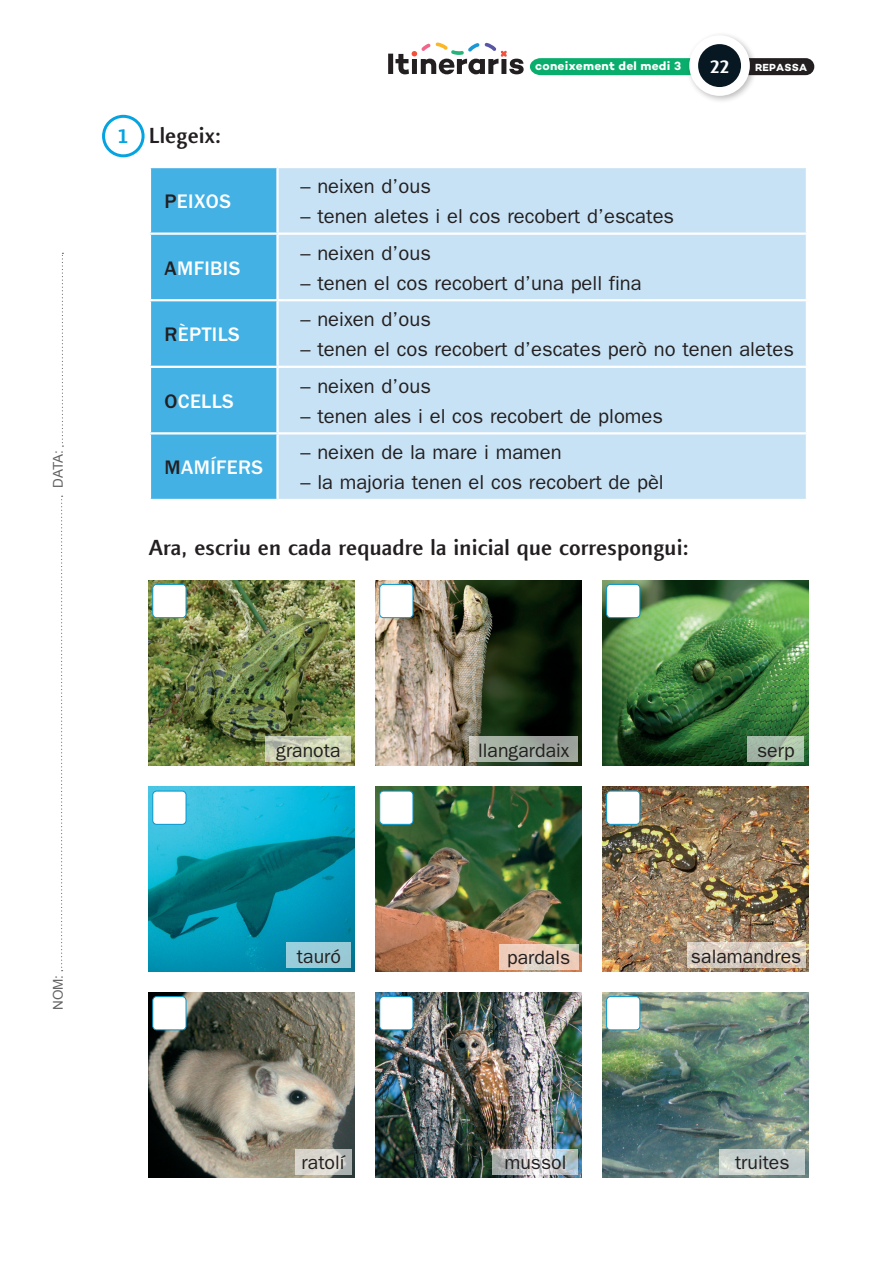
<style>
.page{position:relative;width:893px;height:1263px;background:#fff}
.page>*{position:absolute;margin:0;border:0;box-sizing:border-box;transform-origin:0 0}
.IT-DIVERSITAT-Ordre{font:500 22.2px "Linotype Finnegan";letter-spacing:.01em;color:#231f20}
.t1{font:700 21px "Linotype Finnegan";color:#05a4e0}
.text_no_espaiat{font:20.25px "Franklin Gothic LT";color:#231f20}
.text_no_espaiat-2{font:500 20.25px "Franklin Gothic LT";letter-spacing:.02em;color:#fff}
.Text_quadres{font:19.5px "Franklin Gothic LT";color:#231f20}
.t2{font:700 19.2px "Linotype Finnegan";color:#fff}
.t3{font:13.5px "Arial";color:#636366}
.t4{font:700 12.15px "Campton";letter-spacing:.02em;color:#fff}
.t5{font:700 10.5px "Campton";letter-spacing:.02em;color:#fff}
.s1{color:#231f20}
</style>
<div class="page">
<svg style="left:388px;top:42px;width:136px;height:32px"></svg>
<svg style="left:530px;top:58px;width:156px;height:17px;background:#0eaf6f"></svg>
<div style="left:710px;top:58px;width:104px;height:17px;background:#231f20;border-radius:9px"></div>
<div style="left:686px;top:32px;width:72px;height:72px;background:#231f20;opacity:.3"></div>
<div style="left:689px;top:35px;width:61px;height:61px;background:#fff;border-radius:50%"></div>
<div style="left:698px;top:44px;width:43px;height:43px;background:#071822;border-radius:50%"></div>
<svg style="left:61px;top:496px;width:2px;height:475px"></svg>
<svg style="left:62px;top:253px;width:1px;height:194px"></svg>
<div style="left:102px;top:115px;width:43px;height:42px;border:3px solid #05a4e0;border-radius:50%"></div>
<div style="left:151px;top:168px;width:125px;height:331px;background:#44b1e5"></div>
<div style="left:279px;top:168px;width:527px;height:331px;background:#c7e2f5"></div>
<hr style="left:149px;top:232px;width:129px;height:3px;background:#fff">
<hr style="left:278px;top:232px;width:530px;height:3px;background:#fff">
<hr style="left:149px;top:299px;width:129px;height:2px;background:#fff">
<hr style="left:278px;top:299px;width:530px;height:2px;background:#fff">
<hr style="left:149px;top:366px;width:129px;height:2px;background:#fff">
<hr style="left:278px;top:366px;width:530px;height:2px;background:#fff">
<hr style="left:149px;top:432px;width:129px;height:2px;background:#fff">
<hr style="left:278px;top:432px;width:530px;height:2px;background:#fff">
<img style="left:149px;top:580px;width:205px;height:185px">
<img style="left:376px;top:580px;width:205px;height:185px">
<img style="left:603px;top:580px;width:205px;height:185px">
<img style="left:149px;top:786px;width:205px;height:185px">
<img style="left:376px;top:786px;width:205px;height:185px">
<img style="left:603px;top:786px;width:205px;height:185px">
<img style="left:149px;top:993px;width:205px;height:184px">
<img style="left:376px;top:993px;width:205px;height:184px">
<img style="left:603px;top:993px;width:205px;height:184px">
<div style="left:153px;top:584px;width:33px;height:34px;background:#fff;border-radius:4px"></div>
<div style="left:152px;top:584px;width:34px;height:34px;border:1px solid #0496cd;border-radius:4px"></div>
<div style="left:153px;top:791px;width:33px;height:33px;background:#fff;border-radius:4px"></div>
<div style="left:152px;top:791px;width:34px;height:34px;border:1px solid #0496cd;border-radius:4px"></div>
<div style="left:153px;top:996px;width:33px;height:34px;background:#fff;border-radius:4px"></div>
<div style="left:152px;top:996px;width:34px;height:34px;border:1px solid #0496cd;border-radius:4px"></div>
<div style="left:380px;top:584px;width:33px;height:34px;background:#fff;border-radius:4px"></div>
<div style="left:379px;top:584px;width:34px;height:34px;border:1px solid #0496cd;border-radius:4px"></div>
<div style="left:380px;top:791px;width:33px;height:33px;background:#fff;border-radius:4px"></div>
<div style="left:379px;top:791px;width:34px;height:34px;border:1px solid #0496cd;border-radius:4px"></div>
<div style="left:380px;top:996px;width:33px;height:34px;background:#fff;border-radius:4px"></div>
<div style="left:379px;top:996px;width:34px;height:34px;border:1px solid #0496cd;border-radius:4px"></div>
<div style="left:607px;top:584px;width:33px;height:34px;background:#fff;border-radius:4px"></div>
<div style="left:606px;top:584px;width:34px;height:34px;border:1px solid #0496cd;border-radius:4px"></div>
<div style="left:607px;top:791px;width:33px;height:33px;background:#fff;border-radius:4px"></div>
<div style="left:606px;top:791px;width:34px;height:34px;border:1px solid #0496cd;border-radius:4px"></div>
<div style="left:607px;top:996px;width:33px;height:34px;background:#fff;border-radius:4px"></div>
<div style="left:606px;top:996px;width:34px;height:34px;border:1px solid #0496cd;border-radius:4px"></div>
<svg style="left:266px;top:737px;width:85px;height:25px;background:#cbd0b5"></svg>
<div style="left:287px;top:943px;width:64px;height:25px;background:#99ccd9"></div>
<svg style="left:295px;top:1149px;width:56px;height:25px"></svg>
<svg style="left:469px;top:737px;width:109px;height:25px;background:#a5aca3"></svg>
<svg style="left:499px;top:944px;width:79px;height:25px;background:#e8cfbd"></svg>
<svg style="left:492px;top:1149px;width:86px;height:25px;background:#c5cacc"></svg>
<svg style="left:747px;top:737px;width:57px;height:25px"></svg>
<svg style="left:687px;top:943px;width:118px;height:25px;background:#d9ccbf"></svg>
<svg style="left:719px;top:1149px;width:86px;height:25px;background:#c7d0ce"></svg>
<p class="t3" style="left:49px;top:488px;width:39px;rotate:-90deg">DATA:</p>
<p class="t1" style="left:117px;top:123px;width:13px">1</p>
<p class="IT-DIVERSITAT-Ordre" style="left:149px;top:122px;width:74px">Llegeix:</p>
<p class="text_no_espaiat-2" style="left:164px;top:190px;width:68px"><span class="s1">P</span>EIXOS</p>
<p class="text_no_espaiat-2" style="left:164px;top:256px;width:77px"><span class="s1">A</span>MFIBIS</p>
<p class="text_no_espaiat-2" style="left:164px;top:323px;width:77px"><span class="s1">R</span>ÈPTILS</p>
<p class="text_no_espaiat-2" style="left:164px;top:390px;width:71px"><span class="s1">O</span>CELLS</p>
<p class="text_no_espaiat-2" style="left:164px;top:456px;width:100px"><span class="s1">M</span>AMÍFERS</p>
<p class="t4" style="left:535px;top:58px;width:147px">coneixement del medi 3</p>
<p class="t2" style="left:710px;top:55px;width:22px">22</p>
<p class="t5" style="left:755px;top:60px;width:53px">REPASSA</p>
<p class="text_no_espaiat" style="left:301px;top:174px;width:132px">– neixen d’ous</p>
<p class="text_no_espaiat" style="left:301px;top:204px;width:375px">– tenen aletes i el cos recobert d’escates</p>
<p class="text_no_espaiat" style="left:301px;top:241px;width:132px">– neixen d’ous</p>
<p class="text_no_espaiat" style="left:301px;top:271px;width:343px">– tenen el cos recobert d’una pell fina</p>
<p class="text_no_espaiat" style="left:301px;top:308px;width:132px">– neixen d’ous</p>
<p class="text_no_espaiat" style="left:301px;top:338px;width:495px">– tenen el cos recobert d’escates però no tenen aletes</p>
<p class="text_no_espaiat" style="left:301px;top:374px;width:132px">– neixen d’ous</p>
<p class="text_no_espaiat" style="left:301px;top:404px;width:364px">– tenen ales i el cos recobert de plomes</p>
<p class="text_no_espaiat" style="left:301px;top:441px;width:263px">– neixen de la mare i mamen</p>
<p class="text_no_espaiat" style="left:301px;top:471px;width:365px">– la majoria tenen el cos recobert de pèl</p>
<p class="IT-DIVERSITAT-Ordre" style="left:149px;top:534px;width:541px">Ara, escriu en cada requadre la inicial que correspongui:</p>
<p class="Text_quadres" style="left:276px;top:739px;width:66px">granota</p>
<p class="Text_quadres" style="left:478px;top:739px;width:93px">llangardaix</p>
<p class="Text_quadres" style="left:757px;top:739px;width:39px">serp</p>
<p class="t3" style="left:49px;top:1010px;width:37px;rotate:-90deg">NOM:</p>
<p class="Text_quadres" style="left:297px;top:945px;width:46px">tauró</p>
<p class="Text_quadres" style="left:302px;top:1151px;width:44px">ratolí</p>
<p class="Text_quadres" style="left:507px;top:946px;width:65px">pardals</p>
<p class="Text_quadres" style="left:504px;top:1151px;width:64px">mussol</p>
<p class="Text_quadres" style="left:691px;top:945px;width:112px">salamandres</p>
<p class="Text_quadres" style="left:735px;top:1151px;width:56px">truites</p>
</div>
